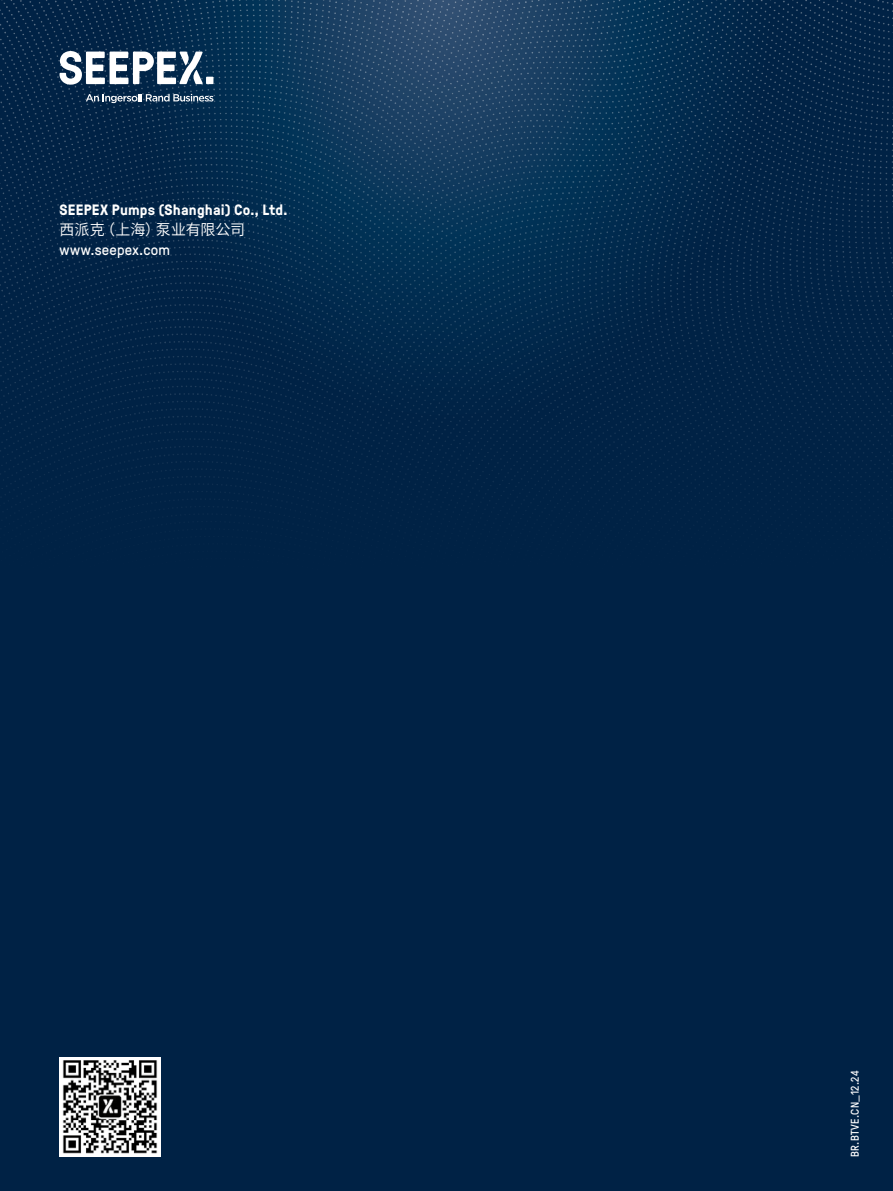
<style>
.page{position:relative;width:893px;height:1191px;background:#002245}
.page>*{position:absolute;margin:0;border:0;box-sizing:border-box;transform-origin:0 0}
.t1{font:700 15px "GT Pressura";letter-spacing:.015em;color:#fff}
.t2{font:15px "GT Pressura";letter-spacing:.015em;color:#fff}
.t3{font:15px "Source Han Sans CN";letter-spacing:-.005em;color:#fff}
.t4{font:11.25px "GT Pressura";letter-spacing:.035em;color:#fff}
</style>
<div class="page">
<img style="left:0;top:0;width:893px;height:514px">
<svg style="left:60px;top:51px;width:153px;height:34px"></svg>
<svg style="left:86px;top:94px;width:127px;height:9px"></svg>
<img style="left:60px;top:1057px;width:101px;height:100px">
<p class="t1" style="left:60px;top:198px;width:229px">SEEPEX Pumps (Shanghai) Co., Ltd.</p>
<p class="t3" style="left:60px;top:221px;width:187px">西派克（上海）泵业有限公司</p>
<p class="t2" style="left:60px;top:239px;width:112px">www.seepex.com</p>
<p class="t4" style="left:847px;top:1157px;width:88px;rotate:-90deg">BR.BTVE.CN_12.24</p>
</div>
